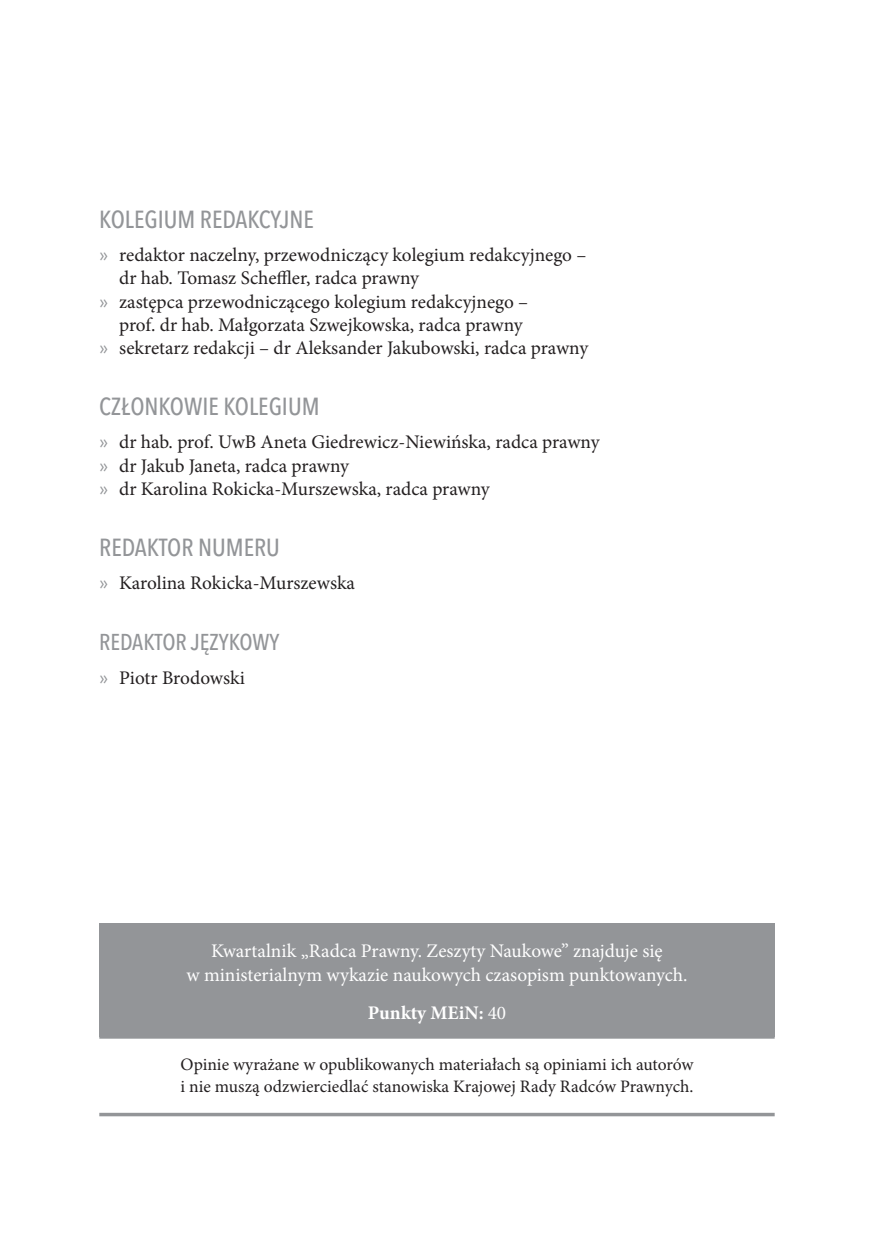
<style>
.page{position:relative;width:874px;height:1241px;background:#fff}
.page>*{position:absolute;margin:0;border:0;box-sizing:border-box;transform-origin:0 0}
.t1{font:500 condensed 24.5px "Avenir Next LT Pro";color:#939598}
.t2{font:500 condensed 22.75px "Avenir Next LT Pro";color:#939598}
.t3{font:19.25px "Minion Pro";color:#231f20}
.t4{font:19.25px "Minion Pro";color:#fff}
.t5{font:700 19.25px "Minion Pro";color:#fff}
.t6{font:19.25px "Avenir Next LT Pro";color:#939598}
.t7{font:17.5px "Minion Pro";color:#231f20}
.s1{font-weight:400}
</style>
<div class="page">
<svg style="left:99px;top:1112px;width:675px;height:4px;background:#a8aaac"></svg>
<hr style="left:99px;top:1034px;width:675px;height:4px;background:#939598">
<div style="left:99px;top:923px;width:675px;height:113px;background:#939598"></div>
<p class="t1" style="left:99px;top:209px;width:216px">KOLEGIUM REDAKCYJNE</p>
<p class="t6" style="left:99px;top:246px;width:11px">»</p>
<p class="t3" style="left:119px;top:247px;width:468px">redaktor naczelny, przewodniczący kolegium redakcyjnego –</p>
<p class="t3" style="left:119px;top:270px;width:301px">dr hab. Tomasz Scheffler, radca prawny</p>
<p class="t6" style="left:99px;top:293px;width:11px">»</p>
<p class="t3" style="left:119px;top:293px;width:410px">zastępca przewodniczącego kolegium redakcyjnego –</p>
<p class="t3" style="left:119px;top:317px;width:405px">prof. dr hab. Małgorzata Szwejkowska, radca prawny</p>
<p class="t6" style="left:99px;top:339px;width:11px">»</p>
<p class="t3" style="left:119px;top:340px;width:470px">sekretarz redakcji – dr Aleksander Jakubowski, radca prawny</p>
<p class="t1" style="left:99px;top:396px;width:222px">CZŁONKOWIE KOLEGIUM</p>
<p class="t6" style="left:99px;top:434px;width:11px">»</p>
<p class="t3" style="left:119px;top:434px;width:481px">dr hab. prof. UwB Aneta Giedrewicz-Niewińska, radca prawny</p>
<p class="t6" style="left:99px;top:457px;width:11px">»</p>
<p class="t3" style="left:119px;top:457px;width:231px">dr Jakub Janeta, radca prawny</p>
<p class="t6" style="left:99px;top:480px;width:11px">»</p>
<p class="t3" style="left:119px;top:481px;width:372px">dr Karolina Rokicka-Murszewska, radca prawny</p>
<p class="t1" style="left:99px;top:537px;width:182px">REDAKTOR NUMERU</p>
<p class="t6" style="left:99px;top:574px;width:11px">»</p>
<p class="t3" style="left:119px;top:575px;width:237px">Karolina Rokicka-Murszewska</p>
<p class="t2" style="left:99px;top:633px;width:181px">REDAKTOR JĘZYKOWY</p>
<p class="t6" style="left:99px;top:669px;width:11px">»</p>
<p class="t3" style="left:119px;top:669px;width:127px">Piotr Brodowski</p>
<p class="t4" style="left:211px;top:943px;width:453px">Kwartalnik „Radca Prawny. Zeszyty Naukowe” znajduje się</p>
<p class="t4" style="left:186px;top:966px;width:502px">w ministerialnym wykazie naukowych czasopism punktowanych.</p>
<p class="t5" style="left:367px;top:1004px;width:140px">Punkty MEiN: <span class="s1">40</span></p>
<p class="t7" style="left:180px;top:1057px;width:514px">Opinie wyrażane w opublikowanych materiałach są opiniami ich autorów</p>
<p class="t7" style="left:180px;top:1079px;width:514px">i nie muszą odzwierciedlać stanowiska Krajowej Rady Radców Prawnych.</p>
</div>
